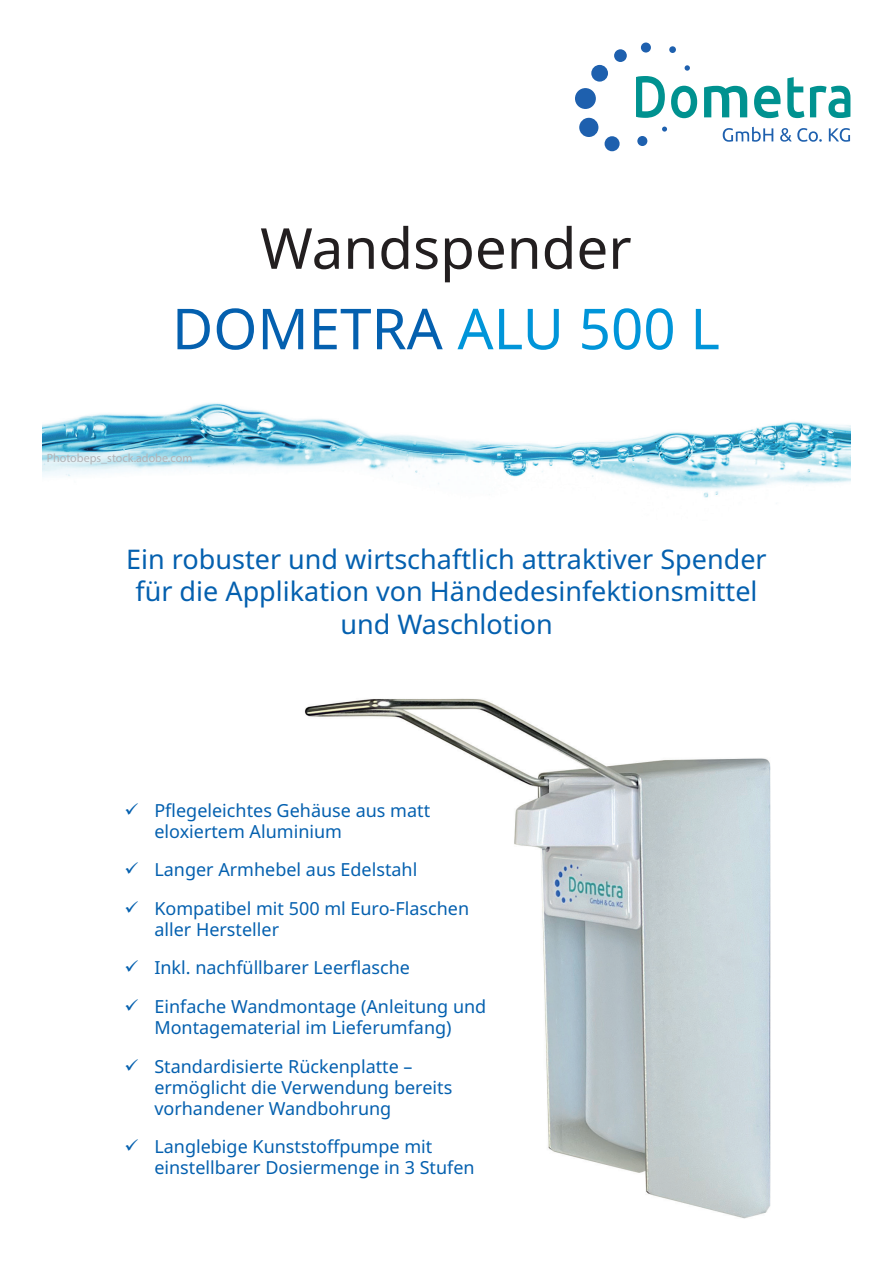
<style>
.page{position:relative;width:893px;height:1263px;background:#fff}
.page>*{position:absolute;margin:0;border:0;box-sizing:border-box;transform-origin:0 0}
.t1{font:56.55px/80.4px "Noto Sans";color:#231f20;text-align:center}
.t2{font:27px/32.4px "Noto Sans";color:#0460af;text-align:center}
.t3{font:18px/21px "Noto Sans";color:#0460af}
.t4{font:12px "Myriad Pro";color:#b2b3b7}
.s1{color:#0460af}
.s2{color:#0095d9}
</style>
<div class="page">
<img style="left:304px;top:698px;width:467px;height:521px">
<img style="left:43px;top:403px;width:807px;height:95px">
<svg style="left:636px;top:76px;width:29px;height:42px"></svg>
<svg style="left:671px;top:86px;width:26px;height:32px"></svg>
<svg style="left:704px;top:86px;width:43px;height:31px"></svg>
<svg style="left:754px;top:86px;width:26px;height:32px"></svg>
<svg style="left:787px;top:77px;width:17px;height:41px"></svg>
<svg style="left:810px;top:86px;width:40px;height:32px"></svg>
<svg style="left:723px;top:127px;width:50px;height:15px"></svg>
<svg style="left:780px;top:128px;width:42px;height:14px"></svg>
<svg style="left:829px;top:128px;width:21px;height:14px"></svg>
<svg style="left:662px;top:127px;width:5px;height:5px"></svg>
<div style="left:637px;top:136px;width:10px;height:10px;background:#1e60ae;border-radius:50%"></div>
<div style="left:579px;top:118px;width:19px;height:19px;background:#1e60ae;border-radius:50%"></div>
<div style="left:605px;top:136px;width:15px;height:15px;background:#1e60ae;border-radius:50%"></div>
<div style="left:575px;top:88px;width:21px;height:21px;background:#1e60ae;border-radius:50%"></div>
<div style="left:591px;top:65px;width:17px;height:17px;background:#1e60ae;border-radius:50%"></div>
<div style="left:614px;top:49px;width:13px;height:13px;background:#1e60ae;border-radius:50%"></div>
<div style="left:641px;top:43px;width:10px;height:10px;background:#1e60ae;border-radius:50%"></div>
<div style="left:669px;top:46px;width:7px;height:7px;background:#1e60ae;border-radius:50%"></div>
<svg style="left:685px;top:65px;width:5px;height:6px"></svg>
<h1 class="t1" style="left:172px;top:209px;width:549px">Wandspender<br><span class="s1">DOMETRA</span> <span class="s2">ALU 500 L</span></h1>
<p class="t4" style="left:47px;top:450px;width:147px">Photobeps_stock.adobe.com</p>
<h2 class="t2" style="left:126px;top:544px;width:642px">Ein robuster und wirtschaftlich attraktiver Spender für die Applikation von Händedesinfektionsmittel und Waschlotion</h2>
<p class="t3" style="left:154px;top:800px;width:277px;text-indent:-30px">✓ Pflegeleichtes Gehäuse aus matt eloxiertem Aluminium</p>
<p class="t3" style="left:124px;top:860px;width:294px">✓ Langer Armhebel aus Edelstahl</p>
<p class="t3" style="left:154px;top:898px;width:316px;text-indent:-30px">✓ Kompatibel mit 500 ml Euro-Flaschen aller Hersteller</p>
<p class="t3" style="left:124px;top:958px;width:287px">✓ Inkl. nachfüllbarer Leerflasche</p>
<p class="t3" style="left:124px;top:996px;width:363px;text-align:center">✓ Einfache Wandmontage (Anleitung und<br>Montagematerial im Lieferumfang)</p>
<p class="t3" style="left:154px;top:1056px;width:299px;text-indent:-30px">✓ Standardisierte Rückenplatte – ermöglicht die Verwendung bereits vorhandener Wandbohrung</p>
<p class="t3" style="left:154px;top:1137px;width:322px;text-indent:-30px">✓ Langlebige Kunststoffpumpe mit einstellbarer Dosiermenge in 3 Stufen</p>
</div>
